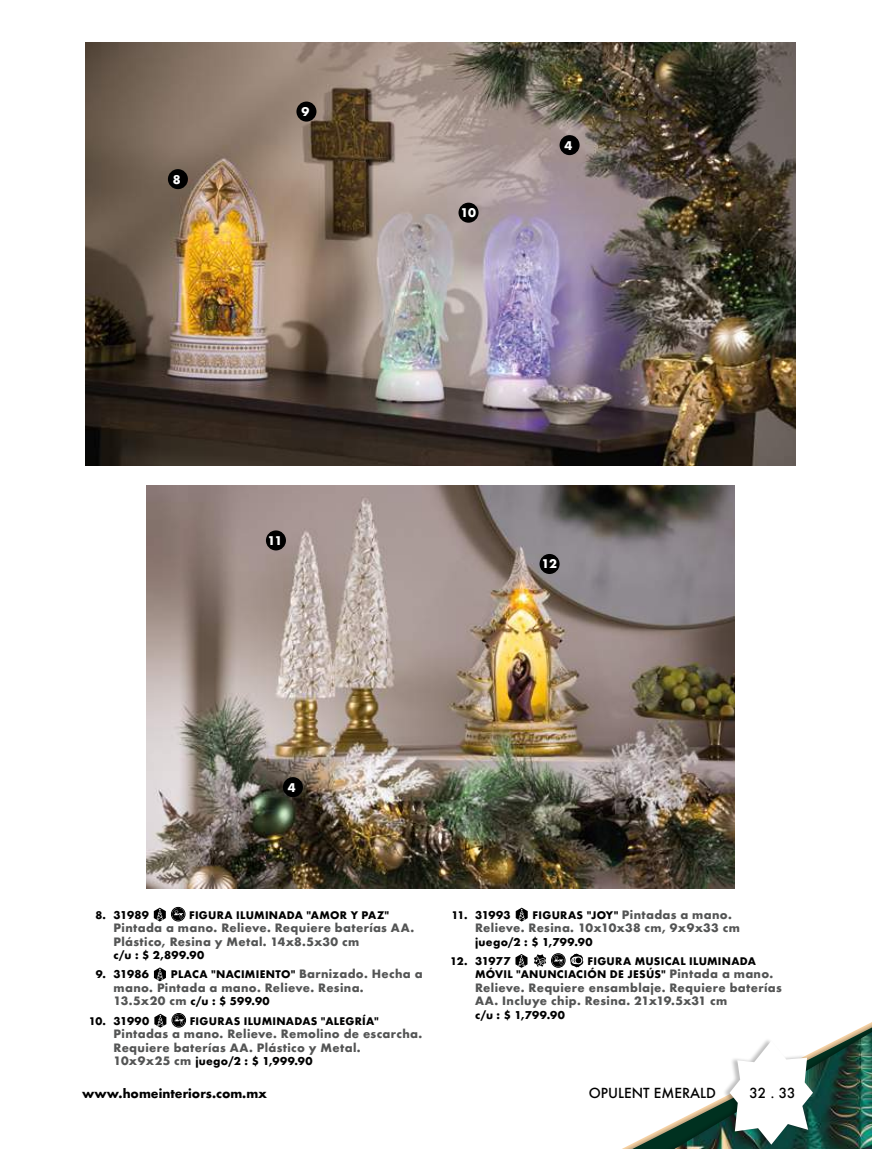
<style>
.page{position:relative;width:872px;height:1149px;background:#fff}
.page>*{position:absolute;margin:0;border:0;box-sizing:border-box;transform-origin:0 0}
.t1{font:500 13.5px "Futura";color:#000}
.t2{font:700 12px "Futura";color:#000}
.t3{font:700 11.7px "Futura";color:#fff}
.t4{font:700 11.25px/13.5px "Futura";letter-spacing:.03em;color:#535454}
.t5{font:700 10.5px "Futura";letter-spacing:.025em;color:#000}
.t6{font:700 10.2px/13.5px "Futura";letter-spacing:.025em;color:#000}
.s1{font-size:10.2px}
.s2{font-size:11.25px;color:#535454}
.s3{font-size:10.2px;color:#000}
</style>
<div class="page">
<img style="left:85px;top:42px;width:710px;height:423px">
<img style="left:146px;top:485px;width:588px;height:402px">
<img style="left:624px;top:1022px;width:248px;height:126px">
<div style="left:722px;top:1036px;width:90px;height:110px;background:#000;opacity:.25"></div>
<svg style="left:729px;top:1040px;width:84px;height:104px"></svg>
<svg style="left:154px;top:907px;width:12px;height:14px"></svg>
<div style="left:171px;top:906px;width:14px;height:14px;border:1px solid #000;border-radius:50%"></div>
<svg style="left:172px;top:907px;width:12px;height:13px"></svg>
<svg style="left:154px;top:967px;width:12px;height:14px"></svg>
<svg style="left:154px;top:1013px;width:12px;height:14px"></svg>
<div style="left:172px;top:1012px;width:14px;height:14px;border:1px solid #000;border-radius:50%"></div>
<svg style="left:173px;top:1013px;width:12px;height:13px"></svg>
<svg style="left:516px;top:907px;width:12px;height:14px"></svg>
<svg style="left:515px;top:954px;width:12px;height:13px"></svg>
<svg style="left:534px;top:954px;width:12px;height:12px"></svg>
<div style="left:551px;top:953px;width:14px;height:14px;border:1px solid #000;border-radius:50%"></div>
<svg style="left:552px;top:953px;width:12px;height:13px"></svg>
<svg style="left:570px;top:953px;width:13px;height:14px"></svg>
<div style="left:572px;top:956px;width:6px;height:7px;border:1px solid #fff;border-radius:50%"></div>
<div style="left:573px;top:956px;width:6px;height:7px;border:1px solid #fff;border-radius:50%"></div>
<div style="left:575px;top:956px;width:7px;height:7px;background:#000;border-radius:50%"></div>
<div style="left:575px;top:956px;width:7px;height:7px;border:1px solid #fff;border-radius:50%"></div>
<div style="left:296px;top:101px;width:20px;height:21px;background:#000;border-radius:50%"></div>
<div style="left:266px;top:530px;width:20px;height:20px;background:#000;border-radius:50%"></div>
<div style="left:458px;top:202px;width:20px;height:21px;background:#000;border-radius:50%"></div>
<div style="left:559px;top:135px;width:20px;height:20px;background:#000;border-radius:50%"></div>
<div style="left:283px;top:776px;width:20px;height:20px;background:#000;border-radius:50%"></div>
<div style="left:539px;top:553px;width:20px;height:21px;background:#000;border-radius:50%"></div>
<div style="left:168px;top:169px;width:20px;height:20px;background:#000;border-radius:50%"></div>
<p class="t3" style="left:173px;top:171px;width:9px">8</p>
<p class="t3" style="left:301px;top:103px;width:9px">9</p>
<p class="t3" style="left:460px;top:204px;width:17px">10</p>
<p class="t3" style="left:564px;top:137px;width:9px">4</p>
<p class="t3" style="left:268px;top:532px;width:16px">11</p>
<p class="t3" style="left:541px;top:555px;width:17px">12</p>
<p class="t3" style="left:288px;top:778px;width:9px">4</p>
<p class="t5" style="left:95px;top:906px;width:55px"><span class="s1">8.</span> 31989</p>
<p class="t6" style="left:189px;top:907px;width:202px">FIGURA ILUMINADA "AMOR Y PAZ"</p>
<p class="t4" style="left:114px;top:920px;width:302px">Pintada a mano. Relieve. Requiere baterías AA.<br>Plástico, Resina y Metal. 14x8.5x30 cm</p>
<p class="t5" style="left:114px;top:947px;width:92px">c/u : $ 2,899.90</p>
<p class="t5" style="left:96px;top:966px;width:54px"><span class="s1">9.</span> 31986</p>
<p class="t6" style="left:171px;top:967px;width:253px">PLACA "NACIMIENTO" <span class="s2">Barnizado. Hecha a</span></p>
<p class="t4" style="left:114px;top:980px;width:252px">mano. Pintada a mano. Relieve. Resina.</p>
<p class="t5" style="left:114px;top:993px;width:158px"><span class="s2">13.5x20 cm</span> c/u : $ 599.90</p>
<p class="t5" style="left:89px;top:1012px;width:62px"><span class="s1">10.</span> 31990</p>
<p class="t6" style="left:190px;top:1013px;width:191px">FIGURAS ILUMINADAS "ALEGRÍA"</p>
<p class="t4" style="left:114px;top:1026px;width:310px">Pintadas a mano. Relieve. Remolino de escarcha.<br>Requiere baterías AA. Plástico y Metal.</p>
<p class="t5" style="left:114px;top:1053px;width:201px"><span class="s2">10x9x25 cm</span> juego/2 : $ 1,999.90</p>
<p class="t2" style="left:82px;top:1084px;width:186px">www.homeinteriors.com.mx</p>
<p class="t4" style="left:475px;top:907px;width:266px;text-indent:57px"><span class="s3">FIGURAS "JOY"</span> Pintadas a mano.<br>Relieve. Resina. 10x10x38 cm, 9x9x33 cm</p>
<p class="t5" style="left:475px;top:933px;width:119px">juego/2 : $ 1,799.90</p>
<p class="t5" style="left:450px;top:953px;width:62px"><span class="s1">12.</span> 31977</p>
<p class="t5" style="left:451px;top:906px;width:61px"><span class="s1">11.</span> 31993</p>
<p class="t6" style="left:475px;top:954px;width:300px;text-indent:112px">FIGURA MUSICAL ILUMINADA<br>MÓVIL "ANUNCIACIÓN DE JESÚS" <span class="s2">Pintada a mano.</span></p>
<p class="t4" style="left:475px;top:980px;width:308px">Relieve. Requiere ensamblaje. Requiere baterías<br>AA. Incluye chip. Resina. 21x19.5x31 cm</p>
<p class="t5" style="left:475px;top:1007px;width:91px">c/u : $ 1,799.90</p>
<p class="t1" style="left:589px;top:1082px;width:129px">OPULENT EMERALD</p>
<p class="t1" style="left:749px;top:1082px;width:47px">32 . 33</p>
</div>
